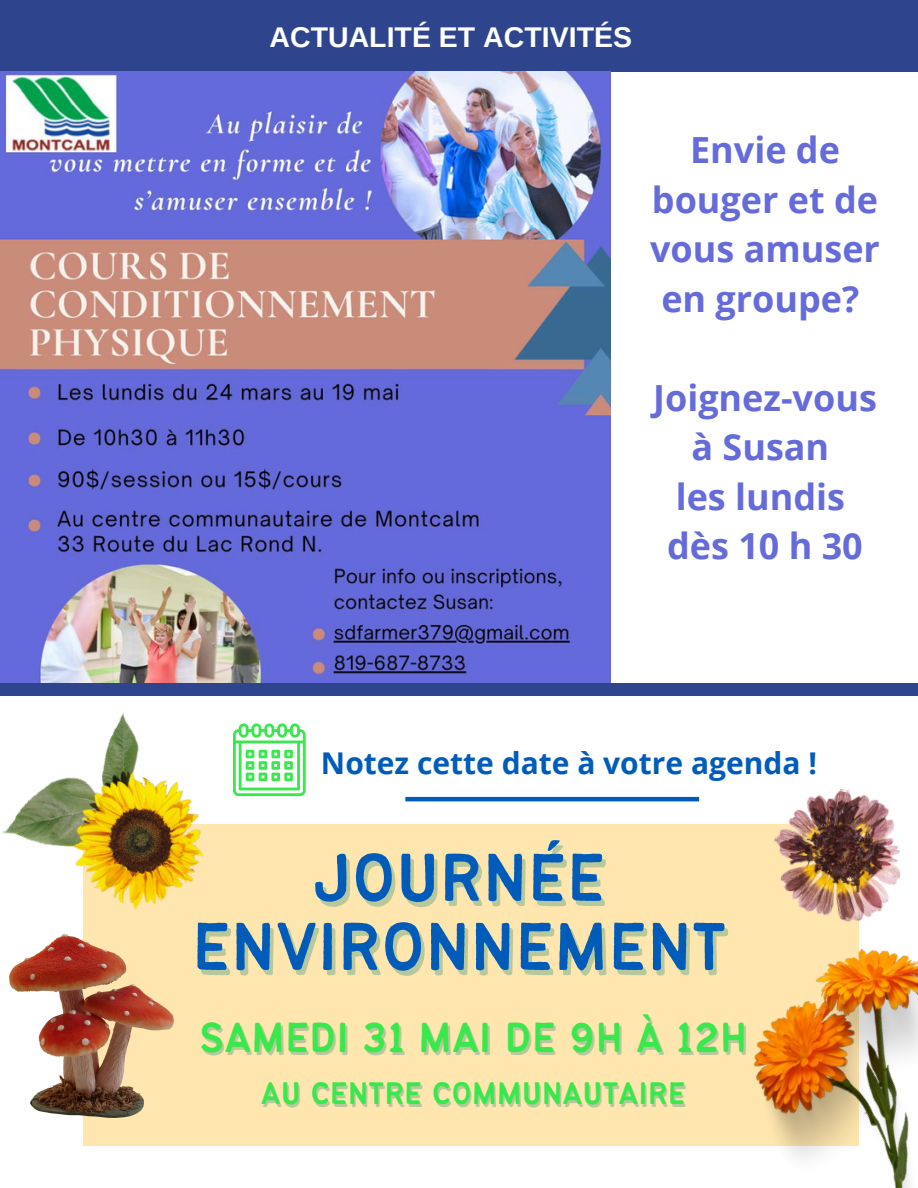
<style>
.page{position:relative;width:918px;height:1188px;background:#fff}
.page>*{position:absolute;margin:0;border:0;box-sizing:border-box;transform-origin:0 0}
.t1{font:74.55px "Bantayog";color:#015cb9}
.t2{font:46.35px "Bantayog";color:#39e84c}
.t3{font:700 36px/49.5px "Open Sans";color:#666bda;text-align:center}
.t4{font:34.35px "Bantayog";color:#39e84c}
.t5{font:700 30px "Open Sans";color:#015cb9}
.t6{font:700 28.5px "Arimo";color:#fff}
</style>
<div class="page">
<div style="left:0;top:0;width:918px;height:71px;background:#2e458d"></div>
<img style="left:0;top:71px;width:611px;height:611px">
<div style="left:0;top:683px;width:918px;height:12px;background:#2e458d"></div>
<div style="left:83px;top:824px;width:775px;height:322px;background:#ffe6ae"></div>
<img style="left:774px;top:789px;width:127px;height:127px">
<img style="left:0;top:695px;width:248px;height:215px">
<img style="left:753px;top:916px;width:165px;height:272px">
<img style="left:9px;top:934px;width:165px;height:184px">
<svg style="left:233px;top:723px;width:73px;height:73px"></svg>
<hr style="left:405px;top:797px;width:294px;height:4px;background:#015cb9">
<p class="t6" style="left:270px;top:21px;width:364px">ACTUALITÉ ET ACTIVITÉS</p>
<p class="t3" style="left:650px;top:125px;width:231px">Envie de bouger et de vous amuser en groupe?</p>
<p class="t3" style="left:653px;top:372px;width:225px">Joignez-vous à Susan<br>les lundis dès 10 h 30</p>
<p class="t5" style="left:321px;top:742px;width:498px">Notez cette date à votre agenda !</p>
<p class="t1" style="left:313px;top:848px;width:294px">JOURNÉE</p>
<p class="t1" style="left:192px;top:917px;width:536px">ENVIRONNEMENT</p>
<p class="t2" style="left:199px;top:1019px;width:550px">SAMEDI 31 MAI DE 9H À 12H</p>
<p class="t4" style="left:261px;top:1080px;width:426px">AU CENTRE COMMUNAUTAIRE</p>
</div>
